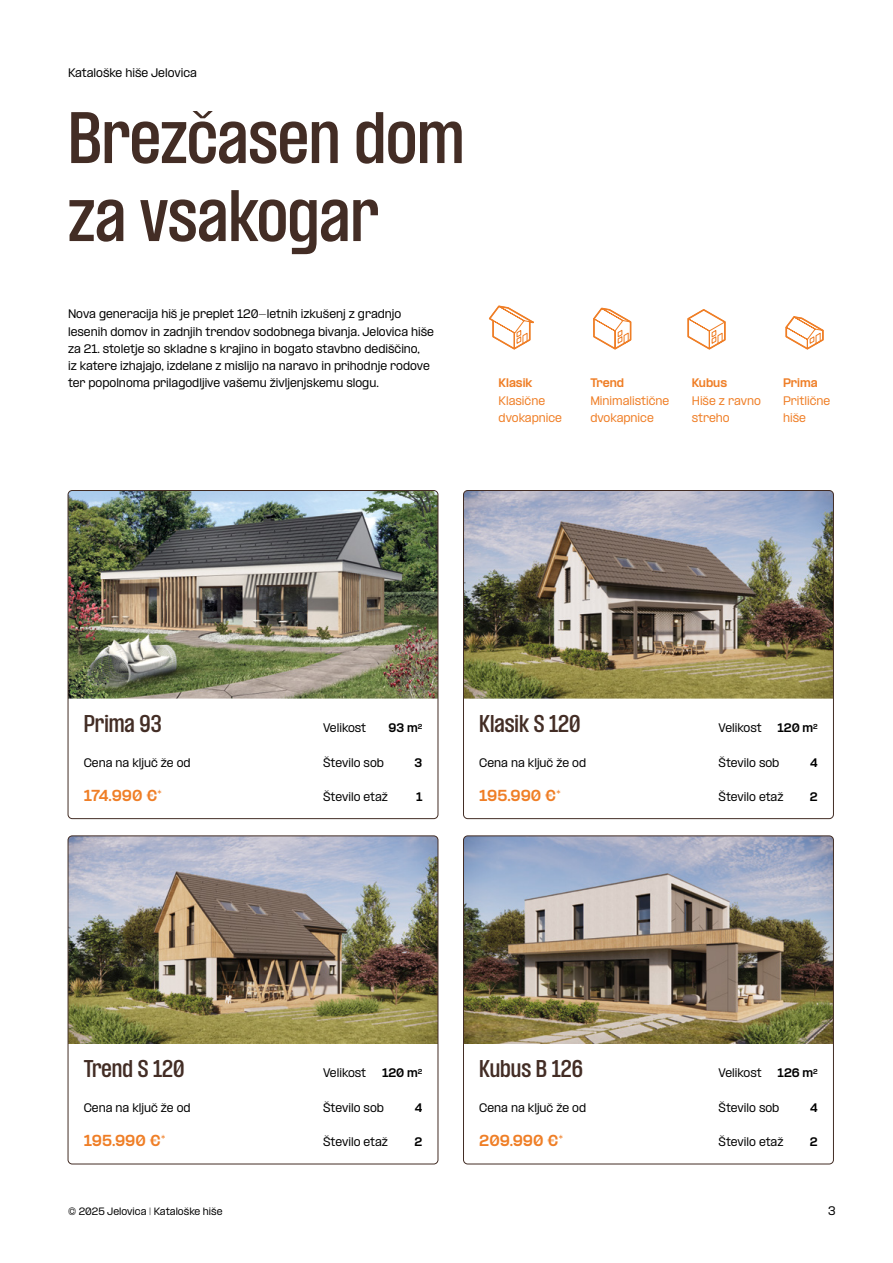
<style>
.page{position:relative;width:893px;height:1263px;background:#fff}
.page>*{position:absolute;margin:0;border:0;box-sizing:border-box;transform-origin:0 0}
.t1{font:600 condensed 63px/78px "PP Formula";color:#432d25}
.t2{font:600 condensed 21px "PP Formula";color:#432d25}
.t3{font:800 13.5px "PP Formula";color:#ef7e26}
.t4{font:500 10.5px/17.2px "PP Formula";color:#000}
.t5{font:500 10.5px/17.2px "PP Formula";color:#ef7e26}
.t6{font:800 10.5px "PP Formula";color:#000}
.t7{font:800 10.5px "PP Formula";color:#ef7e26}
.t8{font:500 9px "PP Formula";color:#000}
</style>
<div class="page">
<img style="left:68px;top:490px;width:370px;height:208px">
<div style="left:68px;top:490px;width:370px;height:329px;border:1px solid #432d25;border-radius:4px"></div>
<img style="left:465px;top:492px;width:367px;height:207px">
<div style="left:463px;top:490px;width:371px;height:329px;border:1px solid #432d25;border-radius:4px"></div>
<img style="left:68px;top:836px;width:370px;height:208px">
<div style="left:68px;top:836px;width:370px;height:328px;border:1px solid #432d25;border-radius:4px"></div>
<img style="left:463px;top:836px;width:370px;height:208px">
<div style="left:463px;top:836px;width:371px;height:328px;border:1px solid #432d25;border-radius:4px"></div>
<svg style="left:489px;top:305px;width:335px;height:45px"></svg>
<p class="t4" style="left:68px;top:64px;width:130px">Kataloške hiše Jelovica</p>
<h1 class="t1" style="left:68px;top:99px;width:398px">Brezčasen dom za vsakogar</h1>
<p class="t4" style="left:68px;top:305px;width:368px">Nova generacija hiš je preplet 120-letnih izkušenj z gradnjo lesenih domov in zadnjih trendov sodobnega bivanja. Jelovica hiše za 21. stoletje so skladne s krajino in bogato stavbno dediščino,<br>iz katere izhajajo, izdelane z mislijo na naravo in prihodnje rodove ter popolnoma prilagodljive vašemu življenjskemu slogu.</p>
<p class="t7" style="left:499px;top:376px;width:35px">Klasik</p>
<p class="t5" style="left:499px;top:392px;width:65px">Klasične dvokapnice</p>
<p class="t7" style="left:590px;top:376px;width:35px">Trend</p>
<p class="t5" style="left:590px;top:392px;width:81px">Minimalistične dvokapnice</p>
<p class="t7" style="left:692px;top:376px;width:37px">Kubus</p>
<p class="t5" style="left:692px;top:392px;width:71px">Hiše z ravno streho</p>
<p class="t7" style="left:783px;top:376px;width:36px">Prima</p>
<p class="t5" style="left:783px;top:392px;width:49px">Pritlične hiše</p>
<h2 class="t2" style="left:84px;top:711px;width:79px">Prima 93</h2>
<h2 class="t2" style="left:479px;top:711px;width:103px">Klasik S 120</h2>
<p class="t4" style="left:323px;top:719px;width:45px">Velikost</p>
<p class="t4" style="left:719px;top:719px;width:45px">Velikost</p>
<p class="t6" style="left:389px;top:721px;width:35px">93 m<sup>2</sup></p>
<p class="t6" style="left:777px;top:721px;width:42px">120 m<sup>2</sup></p>
<p class="t4" style="left:323px;top:754px;width:62px">Število sob</p>
<p class="t4" style="left:719px;top:754px;width:62px">Število sob</p>
<p class="t4" style="left:84px;top:754px;width:108px">Cena na ključ že od</p>
<p class="t4" style="left:479px;top:754px;width:108px">Cena na ključ že od</p>
<p class="t6" style="left:415px;top:756px;width:9px">3</p>
<p class="t6" style="left:810px;top:756px;width:9px">4</p>
<p class="t3" style="left:84px;top:787px;width:80px">174.990 €*</p>
<p class="t3" style="left:479px;top:787px;width:83px">195.990 €*</p>
<p class="t4" style="left:323px;top:788px;width:66px">Število etaž</p>
<p class="t4" style="left:719px;top:788px;width:66px">Število etaž</p>
<p class="t6" style="left:416px;top:790px;width:8px">1</p>
<p class="t6" style="left:810px;top:790px;width:9px">2</p>
<h2 class="t2" style="left:84px;top:1056px;width:102px">Trend S 120</h2>
<h2 class="t2" style="left:479px;top:1056px;width:105px">Kubus B 126</h2>
<p class="t4" style="left:323px;top:1064px;width:45px">Velikost</p>
<p class="t4" style="left:719px;top:1064px;width:45px">Velikost</p>
<p class="t6" style="left:382px;top:1066px;width:42px">120 m<sup>2</sup></p>
<p class="t6" style="left:778px;top:1066px;width:42px">126 m<sup>2</sup></p>
<p class="t4" style="left:323px;top:1099px;width:62px">Število sob</p>
<p class="t4" style="left:719px;top:1099px;width:62px">Število sob</p>
<p class="t4" style="left:84px;top:1099px;width:108px">Cena na ključ že od</p>
<p class="t4" style="left:479px;top:1099px;width:108px">Cena na ključ že od</p>
<p class="t6" style="left:415px;top:1101px;width:9px">4</p>
<p class="t6" style="left:810px;top:1101px;width:9px">4</p>
<p class="t3" style="left:84px;top:1132px;width:83px">195.990 €*</p>
<p class="t3" style="left:479px;top:1132px;width:86px">209.990 €*</p>
<p class="t4" style="left:323px;top:1133px;width:66px">Število etaž</p>
<p class="t4" style="left:719px;top:1133px;width:66px">Število etaž</p>
<p class="t6" style="left:414px;top:1135px;width:9px">2</p>
<p class="t6" style="left:810px;top:1135px;width:9px">2</p>
<p class="t8" style="left:68px;top:1206px;width:156px">© 2025 Jelovica | Kataloške hiše</p>
<p class="t4" style="left:828px;top:1202px;width:9px">3</p>
</div>
